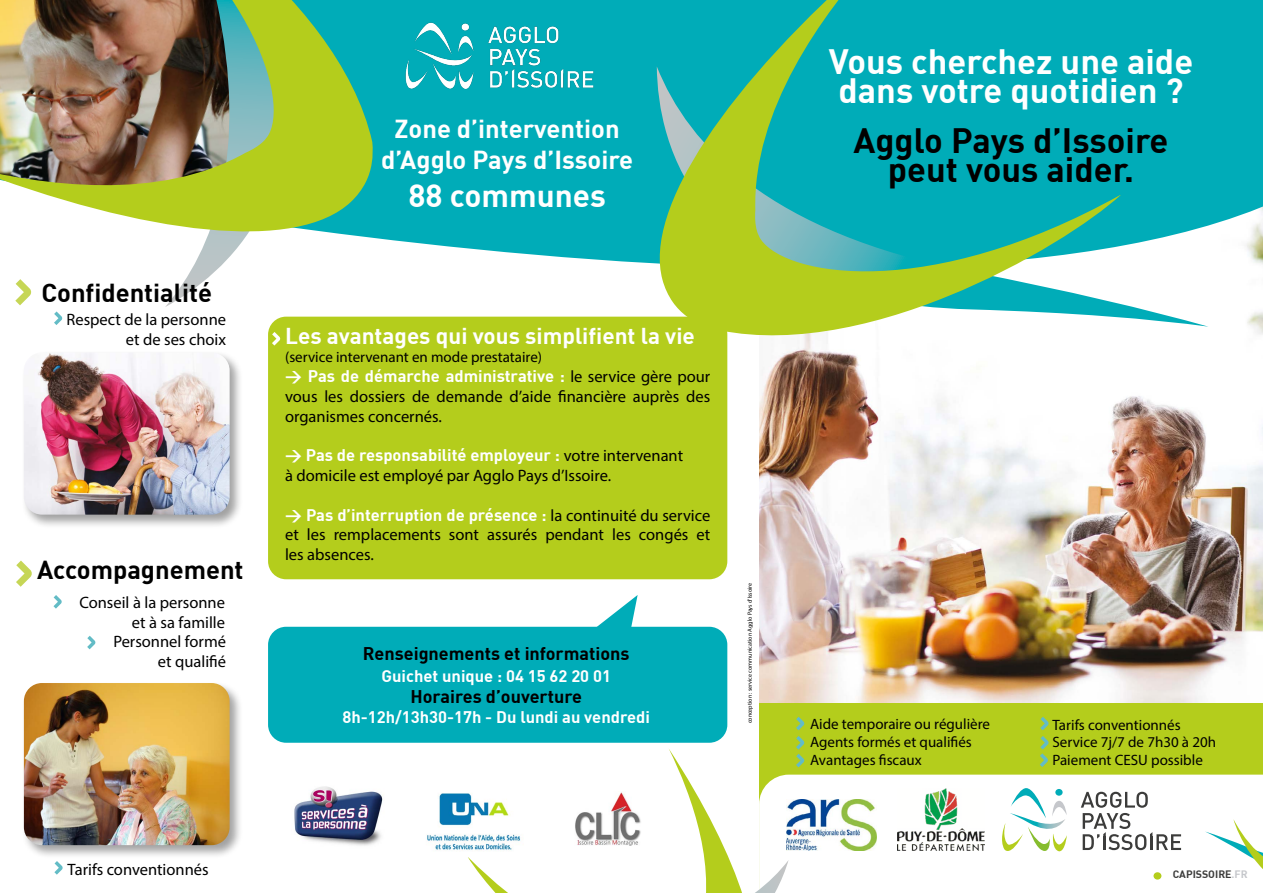
<style>
.page{position:relative;width:1263px;height:893px;background:#fff}
.page>*{position:absolute;margin:0;border:0;box-sizing:border-box;transform-origin:0 0}
.t1{font:700 34.5px/28.5px "DIN";color:#fff}
.t2{font:700 34.5px/28.5px "DIN";color:#000;text-align:center}
.t3{font:700 31.5px "DIN";color:#fff}
.t4{font:700 25.5px/30.6px "DIN";color:#fff;text-align:center}
.t5{font:700 25.5px "DIN";color:#000}
.t6{font:700 22.5px "DIN";color:#fff}
.t7{font:700 18px "DIN";color:#000}
.t8{font:16.5px/19.8px "Myriad Pro";color:#000;text-align:right}
.t9{font:700 16.5px "DIN";color:#fff}
.t10{font:15px/18px "Myriad Pro";color:#000}
.t11{font:700 10.5px "DIN";color:#3c3c3b}
.t12{font:6px "Myriad Pro";color:#000}
.s1{font-family:"Myriad Pro";font-weight:400;color:#000}
.s2{color:#c5c7cb}
</style>
<div class="page">
<img style="left:759px;top:397px;width:504px;height:306px">
<div style="left:759px;top:703px;width:504px;height:190px;background:#b4cd1c"></div>
<div style="left:268px;top:627px;width:459px;height:116px;background:#00acb8;border-radius:18px"></div>
<div style="left:788px;top:775px;width:475px;height:118px;background:#fff"></div>
<img style="left:898px;top:789px;width:86px;height:62px">
<img style="left:427px;top:793px;width:41px;height:57px">
<svg style="left:1081px;top:792px;width:100px;height:58px;background:#d2d2d2"></svg>
<svg style="left:999px;top:788px;width:68px;height:63px;background:#e2f2e6"></svg>
<div style="left:22px;top:350px;width:222px;height:178px;background:#000;opacity:.37"></div>
<img style="left:24px;top:397px;width:206px;height:118px">
<div style="left:22px;top:681px;width:222px;height:178px;background:#000;opacity:.37"></div>
<img style="left:24px;top:683px;width:206px;height:162px">
<svg style="left:53px;top:595px;width:9px;height:14px"></svg>
<svg style="left:87px;top:636px;width:9px;height:13px"></svg>
<svg style="left:16px;top:561px;width:16px;height:26px"></svg>
<svg style="left:54px;top:861px;width:9px;height:14px"></svg>
<svg style="left:468px;top:749px;width:320px;height:144px"></svg>
<svg style="left:20px;top:0;width:1243px;height:397px"></svg>
<svg style="left:1205px;top:806px;width:58px;height:80px;background:#f0f8f0"></svg>
<div style="left:1153px;top:872px;width:8px;height:8px;background:#b4cd1c;border-radius:50%"></div>
<svg style="left:592px;top:595px;width:46px;height:32px"></svg>
<svg style="left:1121px;top:66px;width:87px;height:261px"></svg>
<svg style="left:643px;top:0;width:478px;height:368px;background:#4dbea1"></svg>
<svg style="left:165px;top:252px;width:161px;height:55px"></svg>
<img style="left:0;top:0;width:374px;height:252px">
<img style="left:355px;top:0;width:286px;height:208px">
<svg style="left:54px;top:311px;width:8px;height:14px"></svg>
<svg style="left:15px;top:279px;width:17px;height:26px"></svg>
<svg style="left:796px;top:717px;width:8px;height:13px"></svg>
<svg style="left:1040px;top:717px;width:9px;height:13px"></svg>
<svg style="left:796px;top:736px;width:8px;height:31px"></svg>
<svg style="left:1040px;top:736px;width:9px;height:31px"></svg>
<div style="left:268px;top:317px;width:459px;height:262px;background:#b4cd1c;border-radius:18px"></div>
<svg style="left:272px;top:332px;width:8px;height:14px"></svg>
<img style="left:574px;top:792px;width:68px;height:53px">
<img style="left:294px;top:786px;width:89px;height:60px">
<img style="left:787px;top:799px;width:89px;height:51px">
<h3 class="t5" style="left:41px;top:276px;width:172px">Confidentialité</h3>
<p class="t8" style="left:67px;top:309px;width:161px">Respect de la personne et de ses choix</p>
<h3 class="t5" style="left:37px;top:553px;width:208px">Accompagnement</h3>
<p class="t8" style="left:79px;top:592px;width:147px">Conseil à la personne et à sa famille</p>
<p class="t8" style="left:113px;top:632px;width:114px">Personnel formé et qualifié</p>
<h3 class="t4" style="left:381px;top:113px;width:254px">Zone d’intervention d’Agglo Pays d’Issoire</h3>
<h2 class="t3" style="left:408px;top:175px;width:199px">88 communes</h2>
<h3 class="t6" style="left:285px;top:321px;width:411px">Les avantages qui vous simplifient la vie</h3>
<p class="t10" style="left:285px;top:348px;width:259px">(service intervenant en mode prestataire)</p>
<p class="t9" style="left:285px;top:365px;width:427px">&gt; Pas de démarche administrative : <span class="s1">le service gère pour</span></p>
<p class="t8" style="left:285px;top:386px;width:427px;text-align:left">vous les dossiers de demande d’aide financière auprès des organismes concernés.</p>
<p class="t9" style="left:285px;top:444px;width:400px">&gt; Pas de responsabilité employeur : <span class="s1">votre intervenant</span></p>
<p class="t8" style="left:285px;top:465px;width:328px">à domicile est employé par Agglo Pays d’Issoire.</p>
<p class="t9" style="left:285px;top:504px;width:427px">&gt; Pas d’interruption de présence : <span class="s1">la continuité du service</span></p>
<p class="t8" style="left:285px;top:525px;width:427px;text-align:left">et les remplacements sont assurés pendant les congés et les absences.</p>
<p class="t7" style="left:363px;top:642px;width:268px">Renseignements et informations</p>
<p class="t9" style="left:381px;top:665px;width:231px">Guichet unique : 04 15 62 20 01</p>
<p class="t7" style="left:410px;top:685px;width:173px">Horaires d’ouverture</p>
<p class="t9" style="left:343px;top:706px;width:309px">8h-12h/13h30-17h - Du lundi au vendredi</p>
<p class="t12" style="left:746px;top:723px;width:142px;rotate:-90deg">conception : service communication Agglo Pays d’Issoire</p>
<h1 class="t1" style="left:829px;top:46px;width:366px">Vous cherchez une aide dans votre quotidien ?</h1>
<h1 class="t2" style="left:853px;top:125px;width:317px">Agglo Pays d’Issoire peut vous aider.</h1>
<p class="t10" style="left:810px;top:714px;width:181px">Aide temporaire ou régulière<br>Agents formés et qualifiés<br>Avantages fiscaux</p>
<p class="t10" style="left:1052px;top:716px;width:165px">Tarifs conventionnés<br>Service 7j/7 de 7h30 à 20h<br>Paiement CESU possible</p>
<p class="t8" style="left:68px;top:859px;width:143px">Tarifs conventionnés</p>
<p class="t11" style="left:1173px;top:868px;width:76px">CAPISSOIRE<span class="s2">.FR</span></p>
</div>
